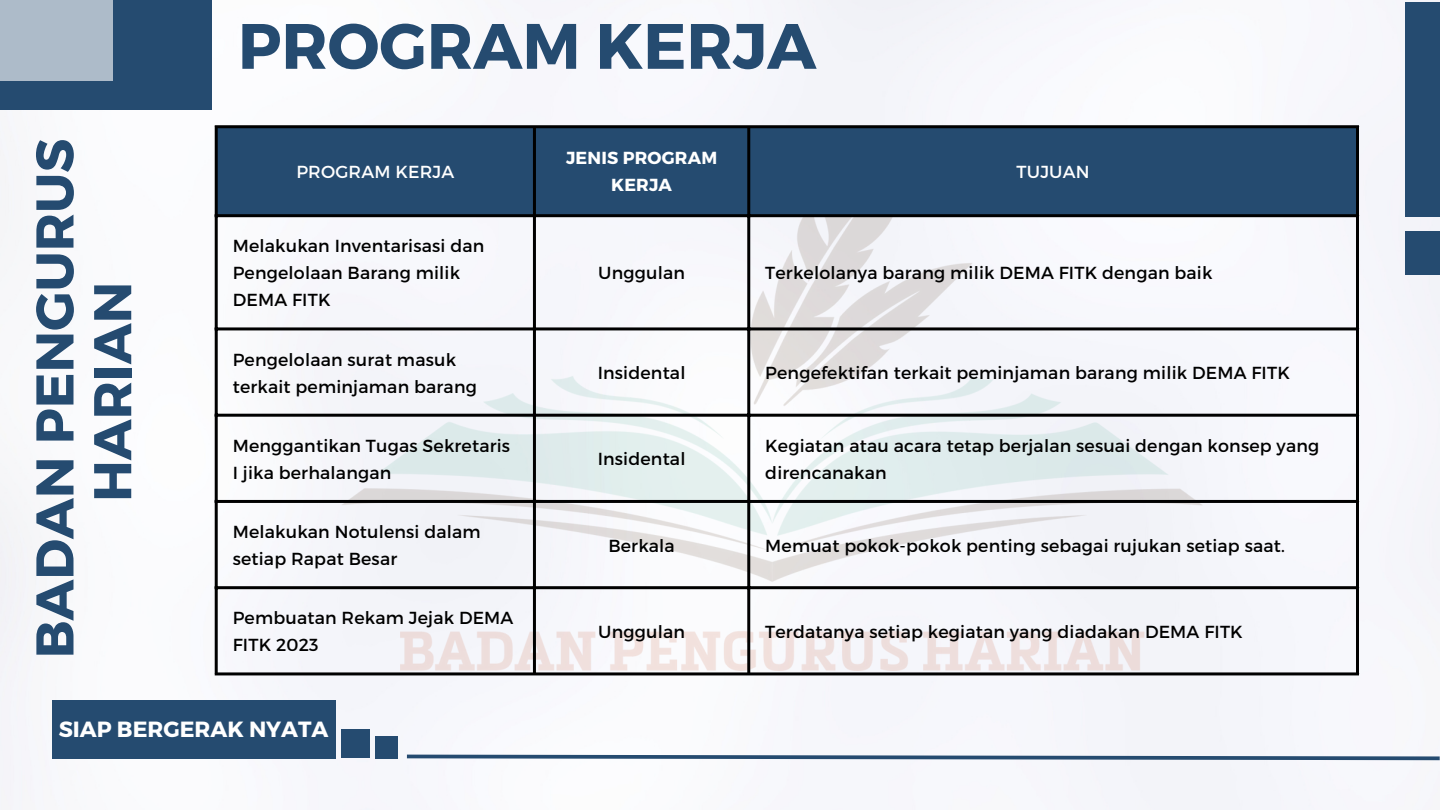
<style>
.page{position:relative;width:1440px;height:810px;background:#fff}
.page>*{position:absolute;margin:0;border:0;box-sizing:border-box;transform-origin:0 0}
.t1{font:700 64px "Montserrat";color:#254b70}
.t2{font:700 53px "Montserrat";color:#254b70}
.t3{font:700 22px "Montserrat";color:#fff}
.t4{font:17.4px/27px "Montserrat";letter-spacing:.01em;color:#000}
.t5{font:17.4px "Montserrat";letter-spacing:.01em;color:#fff}
.t6{font:700 17.4px/27px "Montserrat";letter-spacing:.01em;color:#fff;text-align:center}
</style>
<div class="page">
<img style="left:0;top:0;width:1440px;height:810px">
<div style="left:52px;top:700px;width:283px;height:58px;background:#254b70"></div>
<div style="left:341px;top:729px;width:29px;height:29px;background:#254b70"></div>
<div style="left:376px;top:736px;width:22px;height:22px;background:#254b70"></div>
<div style="left:0;top:0;width:212px;height:109px;background:#254b70"></div>
<svg style="left:403px;top:753px;width:1037px;height:9px"></svg>
<div style="left:0;top:0;width:113px;height:81px;background:#adbbc9"></div>
<div style="left:1405px;top:2px;width:35px;height:215px;background:#254b70"></div>
<div style="left:1405px;top:232px;width:35px;height:43px;background:#254b70"></div>
<img style="left:342px;top:217px;width:861px;height:453px">
<div style="left:218px;top:128px;width:1138px;height:86px;background:#254b70"></div>
<hr style="left:215px;top:128px;width:3px;height:544px;background:#000">
<hr style="left:533px;top:128px;width:3px;height:544px;background:#000">
<hr style="left:747px;top:128px;width:3px;height:544px;background:#000">
<hr style="left:1356px;top:128px;width:3px;height:544px;background:#000">
<hr style="left:215px;top:125px;width:1144px;height:3px;background:#000">
<hr style="left:215px;top:214px;width:1144px;height:3px;background:#000">
<hr style="left:215px;top:327px;width:1144px;height:3px;background:#000">
<hr style="left:215px;top:414px;width:1144px;height:3px;background:#000">
<hr style="left:215px;top:500px;width:1144px;height:3px;background:#000">
<hr style="left:215px;top:586px;width:1144px;height:3px;background:#000">
<hr style="left:215px;top:672px;width:1144px;height:3px;background:#000">
<p class="t2" style="left:20px;top:658px;width:521px;rotate:-90deg">BADAN PENGURUS</p>
<p class="t2" style="left:78px;top:502px;width:222px;rotate:-90deg">HARIAN</p>
<p class="t1" style="left:238px;top:4px;width:580px">PROGRAM KERJA</p>
<p class="t5" style="left:296px;top:160px;width:159px">PROGRAM KERJA</p>
<p class="t6" style="left:566px;top:144px;width:153px">JENIS PROGRAM<br>KERJA</p>
<p class="t5" style="left:1017px;top:160px;width:75px">TUJUAN</p>
<p class="t4" style="left:233px;top:232px;width:253px">Melakukan Inventarisasi dan<br>Pengelolaan Barang milik<br>DEMA FITK</p>
<p class="t4" style="left:233px;top:345px;width:246px">Pengelolaan surat masuk terkait peminjaman barang</p>
<p class="t4" style="left:233px;top:431px;width:279px">Menggantikan Tugas Sekretaris<br>I jika berhalangan</p>
<p class="t4" style="left:233px;top:518px;width:250px">Melakukan Notulensi dalam setiap Rapat Besar</p>
<p class="t4" style="left:233px;top:604px;width:282px">Pembuatan Rekam Jejak DEMA<br>FITK 2023</p>
<p class="t4" style="left:598px;top:259px;width:88px">Unggulan</p>
<p class="t4" style="left:765px;top:259px;width:449px">Terkelolanya barang milik DEMA FITK dengan baik</p>
<p class="t4" style="left:598px;top:359px;width:89px">Insidental</p>
<p class="t4" style="left:765px;top:359px;width:526px">Pengefektifan terkait peminjaman barang milik DEMA FITK</p>
<p class="t4" style="left:598px;top:445px;width:89px">Insidental</p>
<p class="t4" style="left:765px;top:431px;width:556px">Kegiatan atau acara tetap berjalan sesuai dengan konsep yang direncanakan</p>
<p class="t4" style="left:608px;top:531px;width:68px">Berkala</p>
<p class="t4" style="left:765px;top:531px;width:521px">Memuat pokok-pokok penting sebagai rujukan setiap saat.</p>
<p class="t4" style="left:598px;top:617px;width:88px">Unggulan</p>
<p class="t4" style="left:765px;top:617px;width:479px">Terdatanya setiap kegiatan yang diadakan DEMA FITK</p>
<p class="t3" style="left:59px;top:715px;width:271px">SIAP BERGERAK NYATA</p>
</div>
